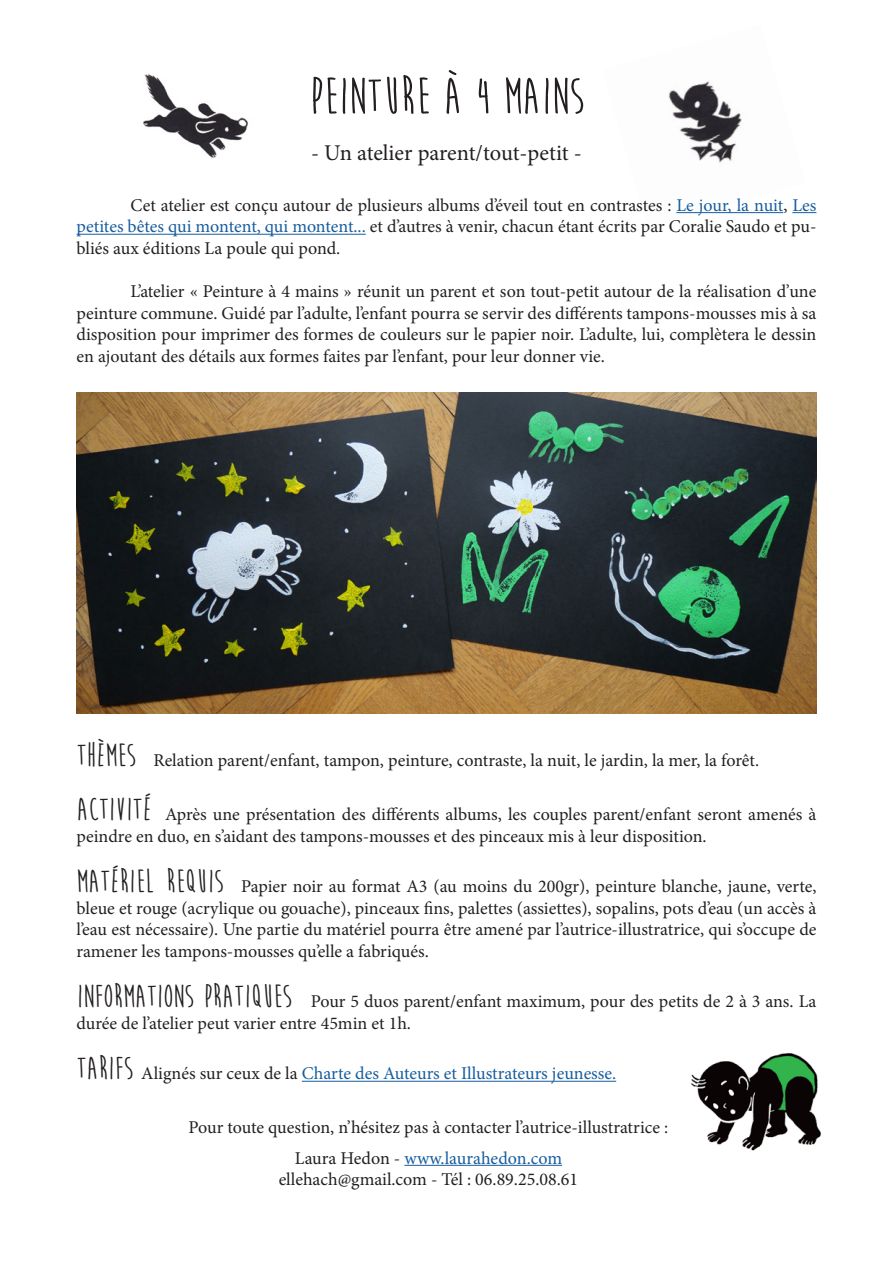
<style>
.page{position:relative;width:893px;height:1263px;background:#fff}
.page>*{position:absolute;margin:0;border:0;box-sizing:border-box;transform-origin:0 0}
.t1{font:700 52.5px "Moon Flower";color:#231f20}
.t2{font:22.5px "Minion Pro";letter-spacing:-.005em;color:#231f20}
.t3{font:18px/21.6px "Minion Pro";color:#231f20;text-align:justify}
.t4{font:18px "Minion Pro";color:#175d9e}
.s1{color:#175d9e}
.s2{font-family:"Moon Flower";font-weight:700;font-size:33px}
.s3{font-family:"Moon Flower";font-weight:700;font-size:33px;color:#231f20}
.s4{color:#231f20}
</style>
<div class="page">
<img style="left:691px;top:1053px;width:131px;height:98px">
<img style="left:668px;top:81px;width:138px;height:133px">
<hr style="left:676px;top:212px;width:107px;height:1px;background:#175d9e">
<svg style="left:792px;top:212px;width:24px;height:1px"></svg>
<hr style="left:77px;top:234px;width:289px;height:1px;background:#175d9e">
<hr style="left:302px;top:1081px;width:314px;height:1px;background:#175d9e">
<hr style="left:404px;top:1165px;width:158px;height:1px;background:#175d9e">
<img style="left:143px;top:74px;width:105px;height:84px">
<img style="left:77px;top:392px;width:739px;height:321px">
<h1 class="t1" style="left:309px;top:69px;width:276px">PEINTURE À 4 MAINS</h1>
<p class="t2" style="left:311px;top:138px;width:272px">- Un atelier parent/tout-petit -</p>
<p class="t3" style="left:77px;top:194px;width:741px;text-indent:54px">Cet atelier est conçu autour de plusieurs albums d’éveil tout en contrastes : <span class="s1">Le jour, la nuit</span>, <span class="s1">Les petites bêtes qui montent, qui montent...</span> et d’autres à venir, chacun étant écrits par Coralie Saudo et pu&shy;bliés aux éditions La poule qui pond.</p>
<p class="t3" style="left:77px;top:281px;width:741px;text-indent:54px">L’atelier « Peinture à 4 mains » réunit un parent et son tout-petit autour de la réalisation d’une peinture commune. Guidé par l’adulte, l’enfant pourra se servir des différents tampons-mousses mis à sa disposition pour imprimer des formes de couleurs sur le papier noir. L’adulte, lui, complètera le dessin en ajoutant des détails aux formes faites par l’enfant, pour leur donner vie.</p>
<p class="t3" style="left:77px;top:750px;width:684px"><span class="s2">THÈMES</span> Relation parent/enfant, tampon, peinture, contraste, la nuit, le jardin, la mer, la forêt.</p>
<p class="t3" style="left:77px;top:804px;width:741px"><span class="s2">ACTIVITÉ</span> Après une présentation des différents albums, les couples parent/enfant seront amenés à peindre en duo, en s’aidant des tampons-mousses et des pinceaux mis à leur disposition.</p>
<p class="t3" style="left:77px;top:876px;width:741px"><span class="s2">MATÉRIEL REQUIS</span> Papier noir au format A3 (au moins du 200gr), peinture blanche, jaune, verte, bleue et rouge (acrylique ou gouache), pinceaux fins, palettes (assiettes), sopalins, pots d’eau (un accès à l’eau est nécessaire). Une partie du matériel pourra être amené par l’autrice-illustratrice, qui s’occupe de ramener les tampons-mousses qu’elle a fabriqués.</p>
<p class="t3" style="left:77px;top:991px;width:741px"><span class="s2">INFORMATIONS PRATIQUES</span> Pour 5 duos parent/enfant maximum, pour des petits de 2 à 3 ans. La durée de l’atelier peut varier entre 45min et 1h.</p>
<p class="t4" style="left:77px;top:1062px;width:541px"><span class="s3">TARIFS</span> <span class="s4">Alignés sur ceux de la</span> Charte des Auteurs et Illustrateurs jeunesse.</p>
<p class="t3" style="left:189px;top:1112px;width:481px;line-height:30.6px;text-align:center">Pour toute question, n’hésitez pas à contacter l’autrice-illustratrice :<br>Laura Hedon - <span class="s1">www.laurahedon.com</span></p>
<p class="t3" style="left:279px;top:1169px;width:301px">ellehach@gmail.com - Tél : 06.89.25.08.61</p>
</div>
